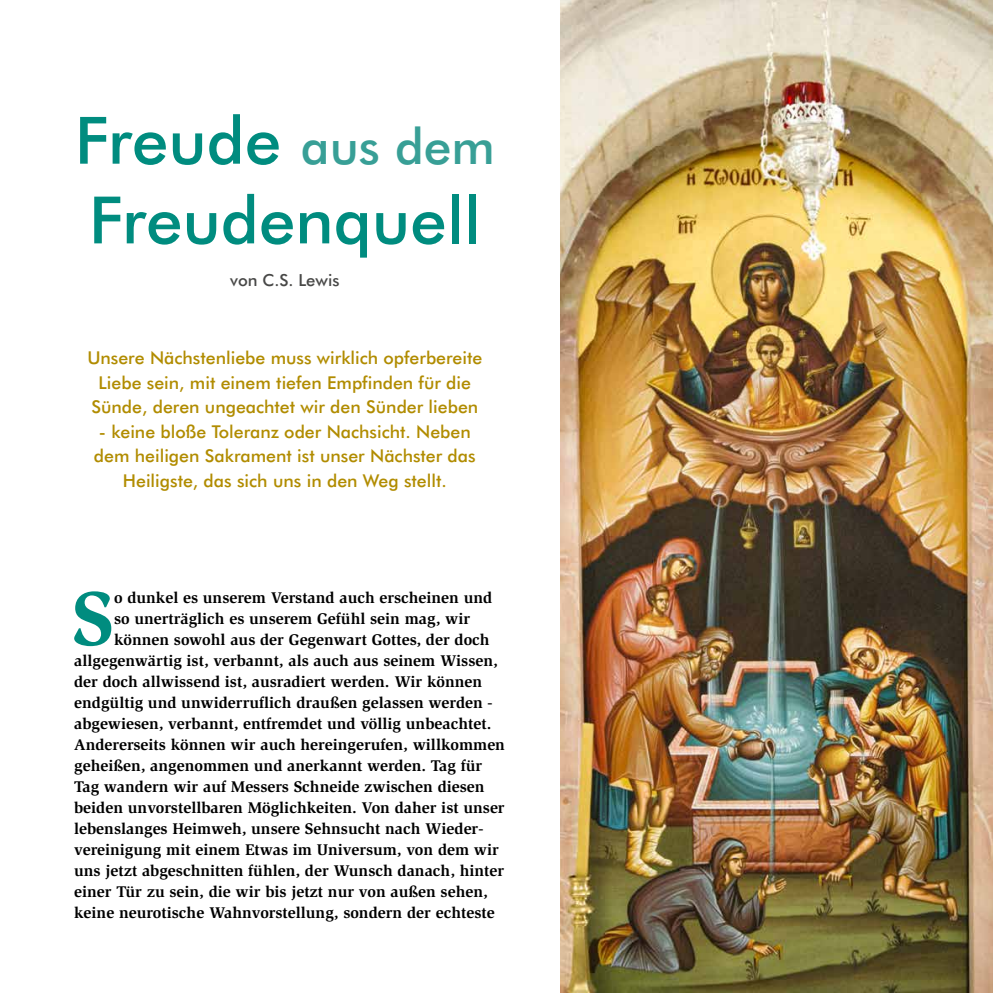
<style>
.page{position:relative;width:993px;height:993px;background:#fff}
.page>*{position:absolute;margin:0;border:0;box-sizing:border-box;transform-origin:0 0}
.t1{font:700 78.58px "Slimbach Std";color:#008c7f}
.t2{font:500 65.27px/79.6px "Futura BT";color:#008c7f}
.t3{font:500 17.68px/24.5px "Futura BT";color:#b18c01;text-align:center}
.t4{font:500 16.62px "Futura BT";color:#484847}
.t5{font:700 15.92px "Slimbach Std";color:#000}
.s1{font-size:49.52px;color:#389f96}
</style>
<div class="page">
<img style="left:560px;top:0;width:432px;height:992px">
<h2 class="t2" style="left:75px;top:100px;width:421px">Freude <span class="s1">aus dem<br></span>Freudenquell</h2>
<p class="t4" style="left:230px;top:269px;width:111px">von C.S. Lewis</p>
<p class="t3" style="left:87px;top:345px;width:396px">Unsere Nächstenliebe muss wirklich opferbereite<br>Liebe sein, mit einem tiefen Empfinden für die<br>Sünde, deren ungeachtet wir den Sünder lieben</p>
<p class="t3" style="left:94px;top:419px;width:383px">- keine bloße Toleranz oder Nachsicht. Neben dem heiligen Sakrament ist unser Nächster das<br>Heiligste, das sich uns in den Weg stellt.</p>
<h1 class="t1" style="left:72px;top:571px;width:44px">S</h1>
<p class="t5" style="left:114px;top:588px;width:379px">o dunkel es unserem Verstand auch erscheinen und</p>
<p class="t5" style="left:114px;top:609px;width:357px">so unerträglich es unserem Gefühl sein mag, wir</p>
<p class="t5" style="left:114px;top:630px;width:377px">können sowohl aus der Gegenwart Gottes, der doch</p>
<p class="t5" style="left:74px;top:651px;width:425px">allgegenwärtig ist, verbannt, als auch aus seinem Wissen,</p>
<p class="t5" style="left:74px;top:672px;width:409px">der doch allwissend ist, ausradiert werden. Wir können</p>
<p class="t5" style="left:74px;top:693px;width:420px">endgültig und unwiderruflich draußen gelassen werden -</p>
<p class="t5" style="left:74px;top:714px;width:418px">abgewiesen, verbannt, entfremdet und völlig unbeachtet.</p>
<p class="t5" style="left:74px;top:735px;width:432px">Andererseits können wir auch hereingerufen, willkommen</p>
<p class="t5" style="left:74px;top:756px;width:409px">geheißen, angenommen und anerkannt werden. Tag für</p>
<p class="t5" style="left:74px;top:777px;width:412px">Tag wandern wir auf Messers Schneide zwischen diesen</p>
<p class="t5" style="left:74px;top:798px;width:432px">beiden unvorstellbaren Möglichkeiten. Von daher ist unser</p>
<p class="t5" style="left:74px;top:819px;width:410px">lebenslanges Heimweh, unsere Sehnsucht nach Wieder-</p>
<p class="t5" style="left:74px;top:840px;width:426px">vereinigung mit einem Etwas im Universum, von dem wir</p>
<p class="t5" style="left:74px;top:861px;width:431px">uns jetzt abgeschnitten fühlen, der Wunsch danach, hinter</p>
<p class="t5" style="left:74px;top:882px;width:415px">einer Tür zu sein, die wir bis jetzt nur von außen sehen,</p>
<p class="t5" style="left:74px;top:903px;width:422px">keine neurotische Wahnvorstellung, sondern der echteste</p>
</div>
